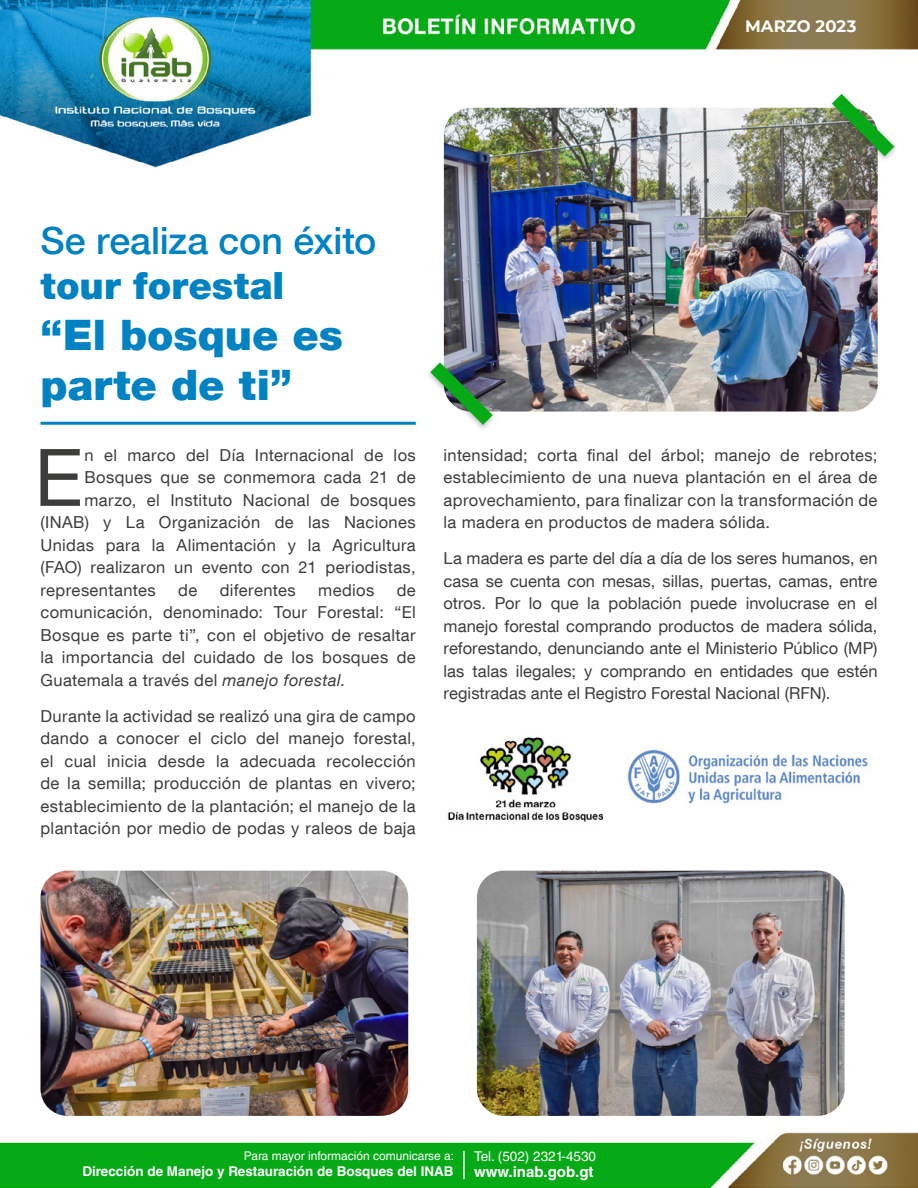
<style>
.page{position:relative;width:918px;height:1188px;background:#fff}
.page>*{position:absolute;margin:0;border:0;box-sizing:border-box;transform-origin:0 0}
.t1{font:79.5px "Helvetica Neue LT Com";color:#3c3c3b}
.t2{font:900 42px/50.4px "Helvetica Neue LT Com";color:#0082c3}
.t3{font:500 37.5px "Helvetica Neue LT Com";letter-spacing:-.005em;color:#0082c3}
.t4{font:900 37.5px "Helvetica Neue LT Com";color:#0082c3}
.t5{font:16.5px/22.5px "Helvetica Neue LT Com";letter-spacing:.02em;color:#3c3c3b;text-align:justify}
.t6{font:700 16.5px "Montserrat";letter-spacing:.005em;color:#fff}
.t7{font:700 15px "Helvetica LT Std";color:#fff}
.t8{font:700 13.5px "Helvetica LT Std";color:#fff}
.t9{font:13.5px "Helvetica LT Std";color:#fff}
.t10{font:12px "Helvetica LT Std";color:#fff}
.s1{font-style:italic}
</style>
<div class="page">
<img style="left:0;top:0;width:918px;height:1188px">
<img style="left:444px;top:108px;width:434px;height:304px">
<hr style="left:463px;top:1151px;width:2px;height:28px;background:#fff">
<hr style="left:40px;top:422px;width:376px;height:3px;background:#0082c3">
<div style="left:828px;top:92px;width:71px;height:71px;background:#000;opacity:.25"></div>
<svg style="left:832px;top:94px;width:62px;height:62px"></svg>
<div style="left:426px;top:361px;width:71px;height:71px;background:#000;opacity:.25"></div>
<svg style="left:430px;top:362px;width:63px;height:63px"></svg>
<img style="left:40px;top:871px;width:368px;height:245px">
<img style="left:477px;top:871px;width:368px;height:245px">
<img style="left:444px;top:731px;width:163px;height:93px">
<img style="left:614px;top:742px;width:263px;height:71px">
<p class="t6" style="left:745px;top:14px;width:113px">MARZO 2023</p>
<h3 class="t3" style="left:40px;top:218px;width:337px">Se realiza con éxito</h3>
<h3 class="t4" style="left:40px;top:263px;width:245px">tour forestal</h3>
<h2 class="t2" style="left:40px;top:309px;width:304px">“El bosque es parte de ti”</h2>
<h1 class="t1" style="left:34px;top:429px;width:50px">E</h1>
<p class="t5" style="left:84px;top:443px;width:333px">n el marco del Día Internacional de los</p>
<p class="t5" style="left:84px;top:466px;width:333px">Bosques que se conmemora cada 21 de</p>
<p class="t5" style="left:84px;top:488px;width:333px">marzo, el Instituto Nacional de bosques</p>
<p class="t5" style="left:41px;top:511px;width:377px">(INAB) y La Organización de las Naciones</p>
<p class="t5" style="left:41px;top:533px;width:377px">Unidas para la Alimentación y la Agricultura</p>
<p class="t5" style="left:41px;top:556px;width:377px">(FAO) realizaron un evento con 21 periodistas,</p>
<p class="t5" style="left:41px;top:578px;width:117px">representantes</p>
<p class="t5" style="left:178px;top:578px;width:21px">de</p>
<p class="t5" style="left:220px;top:578px;width:77px">diferentes</p>
<p class="t5" style="left:318px;top:578px;width:58px">medios</p>
<p class="t5" style="left:41px;top:578px;width:377px;text-indent:356px">de comunicación, denominado: Tour Forestal: “El Bosque es parte ti”, con el objetivo de resaltar la importancia del cuidado de los bosques de Guatemala a través del <span class="s1">manejo forestal.</span></p>
<p class="t5" style="left:41px;top:704px;width:377px">Durante la actividad se realizó una gira de campo dando a conocer el ciclo del manejo forestal, el cual inicia desde la adecuada recolección de la semilla; producción de plantas en vivero; establecimiento de la plantación; el manejo de la plantación por medio de podas y raleos de baja</p>
<p class="t5" style="left:444px;top:443px;width:435px">intensidad; corta final del árbol; manejo de rebrotes; establecimiento de una nueva plantación en el área de aprovechamiento, para finalizar con la transformación de la madera en productos de madera sólida.</p>
<p class="t5" style="left:444px;top:547px;width:435px">La madera es parte del día a día de los seres humanos, en casa se cuenta con mesas, sillas, puertas, camas, entre otros. Por lo que la población puede involucrase en el manejo forestal comprando productos de madera sólida, reforestando, denunciando ante el Ministerio Público (MP) las talas ilegales; y comprando en entidades que estén registradas ante el Registro Forestal Nacional (RFN).</p>
<p class="t10" style="left:244px;top:1149px;width:212px">Para mayor información comunicarse a:</p>
<p class="t8" style="left:82px;top:1164px;width:373px">Dirección de Manejo y Restauración de Bosques del INAB</p>
<p class="t9" style="left:474px;top:1148px;width:124px">Tel. (502) 2321-4530</p>
<p class="t7" style="left:474px;top:1163px;width:121px">www.inab.gob.gt</p>
</div>
